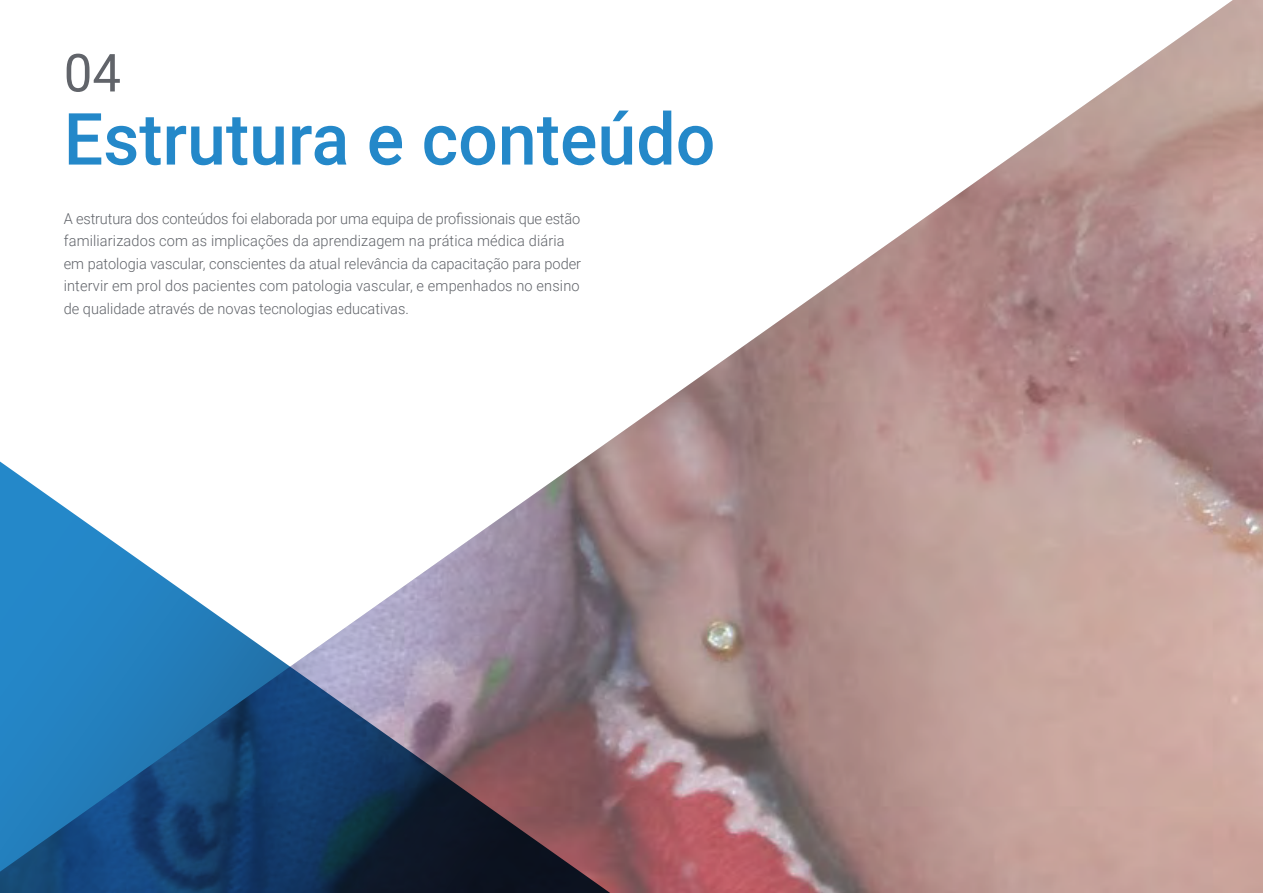
<style>
.page{position:relative;width:1263px;height:893px;background:#fff}
.page>*{position:absolute;margin:0;border:0;box-sizing:border-box;transform-origin:0 0}
.t1{font:500 72px "Roboto";color:#2488c9}
.t2{font:52.5px "Roboto";color:#61646a}
.t3{font:300 15px/22.5px "Roboto";color:#61646a}
</style>
<div class="page">
<img style="left:602px;top:0;width:661px;height:893px">
<svg style="left:0;top:446px;width:640px;height:447px"></svg>
<h2 class="t2" style="left:64px;top:36px;width:59px">04</h2>
<h1 class="t1" style="left:64px;top:89px;width:653px">Estrutura e conteúdo</h1>
<p class="t3" style="left:64px;top:207px;width:519px">A estrutura dos conteúdos foi elaborada por uma equipa de profissionais que estão familiarizados com as implicações da aprendizagem na prática médica diária em patologia vascular, conscientes da atual relevância da capacitação para poder intervir em prol dos pacientes com patologia vascular, e empenhados no ensino de qualidade através de novas tecnologias educativas.</p>
</div>
